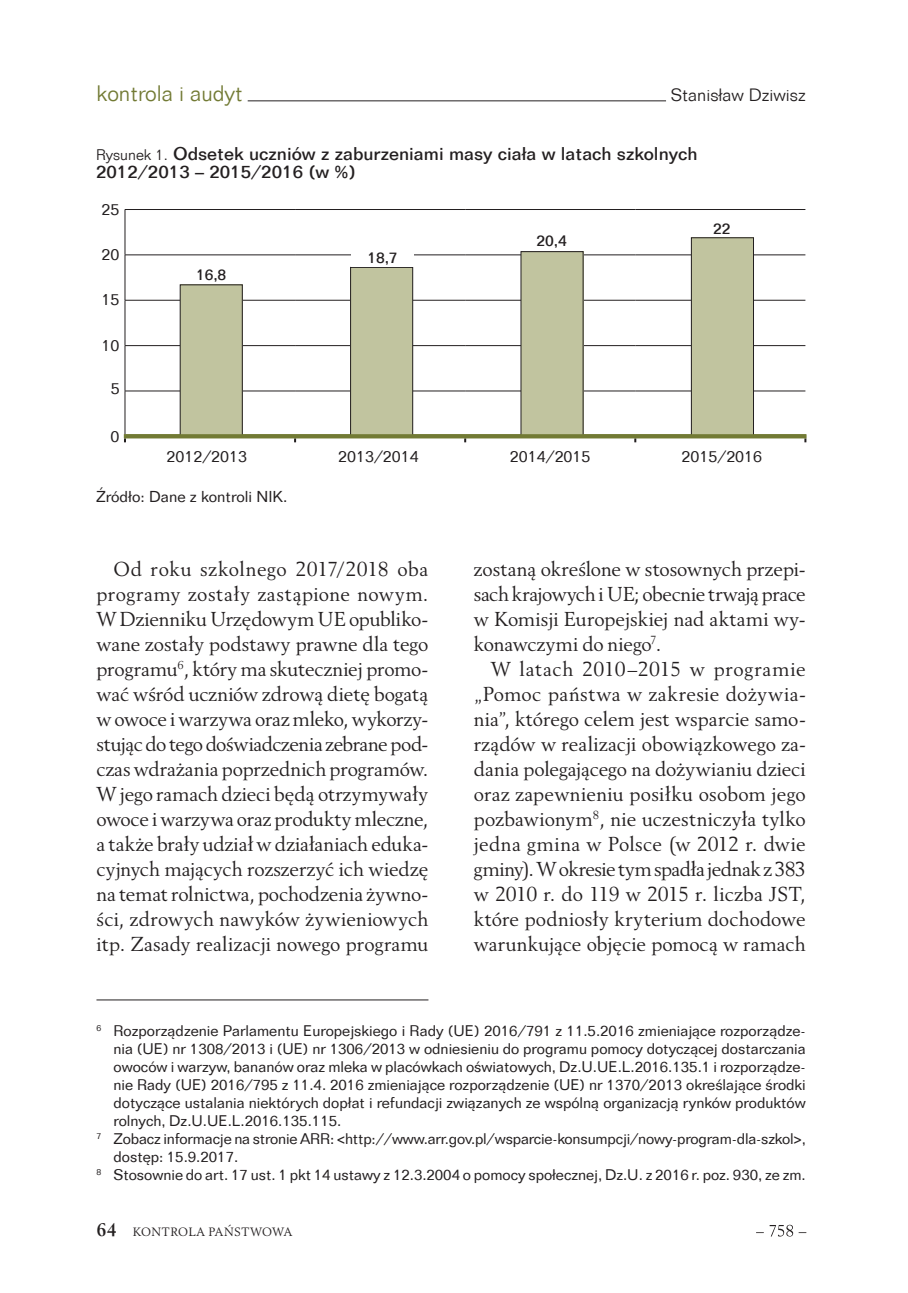
<style>
.page{position:relative;width:908px;height:1293px;background:#fff}
.page>*{position:absolute;margin:0;border:0;box-sizing:border-box;transform-origin:0 0}
.t1{font:300 21.8px "Folio TL";color:#727a34}
.t2{font:20px/25px "Revival 565 BT";color:#231f20;text-align:justify}
.t3{font:500 18px/18px "Folio TL";color:#231f20}
.t4{font:300 17.4px "Folio TL";color:#231f20}
.t5{font:16px "Folio TL";color:#231f20}
.t6{font:15.4px "Folio TL";color:#231f20}
.t7{font:500 15.4px "Folio TL";letter-spacing:-.01em;color:#231f20}
.t8{font:15px "Folio TL";color:#231f20}
.t9{font:12px "Revival 565 BT";letter-spacing:.025em;color:#231f20}
.s1{font-weight:300;font-size:15px}
.s2{font-weight:700;font-size:18px}
</style>
<div class="page">
<svg style="left:756px;top:1224px;width:50px;height:12px"></svg>
<hr style="left:247px;top:100px;width:418px;height:1px;background:#231f20">
<hr style="left:96px;top:999px;width:332px;height:1px;background:#231f20">
<hr style="left:125px;top:209px;width:170px;height:1px;background:#231f20">
<hr style="left:125px;top:210px;width:1px;height:45px;background:#231f20">
<hr style="left:295px;top:209px;width:170px;height:1px;background:#231f20">
<hr style="left:465px;top:209px;width:170px;height:1px;background:#231f20">
<hr style="left:635px;top:209px;width:170px;height:1px;background:#231f20">
<hr style="left:125px;top:254px;width:170px;height:1px;background:#231f20">
<hr style="left:125px;top:255px;width:1px;height:45px;background:#231f20">
<hr style="left:295px;top:254px;width:170px;height:1px;background:#231f20">
<hr style="left:465px;top:254px;width:170px;height:1px;background:#231f20">
<hr style="left:635px;top:254px;width:170px;height:1px;background:#231f20">
<hr style="left:125px;top:300px;width:170px;height:1px;background:#231f20">
<hr style="left:125px;top:300px;width:1px;height:45px;background:#231f20">
<hr style="left:295px;top:300px;width:170px;height:1px;background:#231f20">
<hr style="left:465px;top:300px;width:170px;height:1px;background:#231f20">
<hr style="left:635px;top:300px;width:170px;height:1px;background:#231f20">
<hr style="left:125px;top:345px;width:170px;height:1px;background:#231f20">
<hr style="left:125px;top:346px;width:1px;height:45px;background:#231f20">
<hr style="left:295px;top:345px;width:170px;height:1px;background:#231f20">
<hr style="left:465px;top:345px;width:170px;height:1px;background:#231f20">
<hr style="left:635px;top:345px;width:170px;height:1px;background:#231f20">
<hr style="left:125px;top:391px;width:170px;height:1px;background:#231f20">
<hr style="left:125px;top:391px;width:1px;height:43px;background:#231f20">
<hr style="left:295px;top:391px;width:170px;height:1px;background:#231f20">
<hr style="left:465px;top:391px;width:170px;height:1px;background:#231f20">
<hr style="left:635px;top:391px;width:170px;height:1px;background:#231f20">
<hr style="left:635px;top:434px;width:171px;height:4px;background:#727a34">
<div style="left:180px;top:285px;width:62px;height:152px;background:#c1c49f"></div>
<div style="left:180px;top:285px;width:62px;height:152px;border:1px solid #231f20"></div>
<div style="left:350px;top:267px;width:62px;height:170px;background:#c1c49f"></div>
<div style="left:350px;top:267px;width:62px;height:170px;border:1px solid #231f20"></div>
<div style="left:520px;top:252px;width:63px;height:185px;background:#c1c49f"></div>
<div style="left:691px;top:238px;width:62px;height:199px;background:#c1c49f"></div>
<div style="left:691px;top:238px;width:62px;height:199px;border:1px solid #231f20"></div>
<hr style="left:124px;top:434px;width:681px;height:4px;background:#727a34">
<div style="left:351px;top:248px;width:62px;height:18px;background:#fff"></div>
<p class="t1" style="left:96px;top:79px;width:148px">kontrola i audyt</p>
<p class="t4" style="left:670px;top:83px;width:136px">Stanisław Dziwisz</p>
<p class="t3" style="left:96px;top:144px;width:602px"><span class="s1">Rysunek 1.</span> Odsetek uczniów z zaburzeniami masy ciała w latach szkolnych<br>2012/2013 – 2015/2016 (w %)</p>
<p class="t5" style="left:101px;top:198px;width:19px">25</p>
<p class="t5" style="left:101px;top:244px;width:19px">20</p>
<p class="t5" style="left:101px;top:289px;width:19px">15</p>
<p class="t5" style="left:101px;top:334px;width:19px">10</p>
<p class="t5" style="left:111px;top:378px;width:10px">5</p>
<p class="t5" style="left:110px;top:426px;width:10px">0</p>
<p class="t5" style="left:166px;top:446px;width:82px">2012/2013</p>
<p class="t5" style="left:338px;top:446px;width:82px">2013/2014</p>
<p class="t5" style="left:509px;top:446px;width:82px">2014/2015</p>
<p class="t5" style="left:681px;top:446px;width:82px">2015/2016</p>
<p class="t7" style="left:713px;top:218px;width:19px">22</p>
<p class="t7" style="left:536px;top:231px;width:32px">20,4</p>
<p class="t7" style="left:367px;top:247px;width:32px">18,7</p>
<p class="t7" style="left:196px;top:264px;width:32px">16,8</p>
<p class="t6" style="left:96px;top:486px;width:193px">Źródło: Dane z kontroli NIK.</p>
<p class="t2" style="left:96px;top:557px;width:333px;text-indent:17px">Od roku szkolnego 2017/2018 oba programy zostały zastąpione nowym.<br>W Dzienniku Urzędowym UE opubliko&shy;wane zostały podstawy prawne dla tego programu<sup>6</sup>, który ma skuteczniej promo&shy;wać wśród uczniów zdrową dietę bogatą w owoce i warzywa oraz mleko, wykorzy&shy;stując do tego doświadczenia zebrane pod&shy;czas wdrażania poprzednich programów.<br>W jego ramach dzieci będą otrzymywały owoce i warzywa oraz produkty mleczne, a także brały udział w działaniach eduka&shy;cyjnych mających rozszerzyć ich wiedzę na temat rolnictwa, pochodzenia żywno&shy;ści, zdrowych nawyków żywieniowych itp. Zasady realizacji nowego programu</p>
<p class="t2" style="left:473px;top:557px;width:333px">zostaną określone w stosownych przepi&shy;sach krajowych i UE; obecnie trwają prace w Komisji Europejskiej nad aktami wy&shy;konawczymi do niego<sup>7</sup>.</p>
<p class="t2" style="left:473px;top:657px;width:333px;text-indent:17px">W latach 2010–2015 w programie „Pomoc państwa w zakresie dożywia&shy;nia”, którego celem jest wsparcie samo&shy;rządów w realizacji obowiązkowego za&shy;dania polegającego na dożywianiu dzieci oraz zapewnieniu posiłku osobom jego pozbawionym<sup>8</sup>, nie uczestniczyła tylko jedna gmina w Polsce (w 2012 r. dwie gminy). W okresie tym spadła jednak z 383 w 2010 r. do 119 w 2015 r. liczba JST, które podniosły kryterium dochodowe warunkujące objęcie pomocą w ramach</p>
<p class="t8" style="left:96px;top:1021px;width:710px"><sup>6</sup> Rozporządzenie Parlamentu Europejskiego i Rady (UE) 2016/791 z 11.5.2016 zmieniające rozporządze-</p>
<p class="t8" style="left:113px;top:1039px;width:693px">nia (UE) nr 1308/2013 i (UE) nr 1306/2013 w odniesieniu do programu pomocy dotyczącej dostarczania</p>
<p class="t8" style="left:113px;top:1057px;width:693px">owoców i warzyw, bananów oraz mleka w placówkach oświatowych, Dz.U.UE.L.2016.135.1 i rozporządze-</p>
<p class="t8" style="left:113px;top:1075px;width:693px">nie Rady (UE) 2016/795 z 11.4. 2016 zmieniające rozporządzenie (UE) nr 1370/2013 określające środki</p>
<p class="t8" style="left:113px;top:1093px;width:693px">dotyczące ustalania niektórych dopłat i refundacji związanych ze wspólną organizacją rynków produktów</p>
<p class="t8" style="left:113px;top:1111px;width:229px">rolnych, Dz.U.UE.L.2016.135.115.</p>
<p class="t8" style="left:96px;top:1129px;width:710px"><sup>7</sup> Zobacz informacje na stronie ARR: &lt;http://www.arr.gov.pl/wsparcie-konsumpcji/nowy-program-dla-szkol&gt;,</p>
<p class="t8" style="left:113px;top:1147px;width:126px">dostęp: 15.9.2017.</p>
<p class="t8" style="left:96px;top:1165px;width:710px"><sup>8</sup> Stosownie do art. 17 ust. 1 pkt 14 ustawy z 12.3.2004 o pomocy społecznej, Dz.U. z 2016 r. poz. 930, ze zm.</p>
<p class="t9" style="left:96px;top:1224px;width:197px"><span class="s2">64</span> KONTROLA PAŃSTWOWA</p>
</div>
